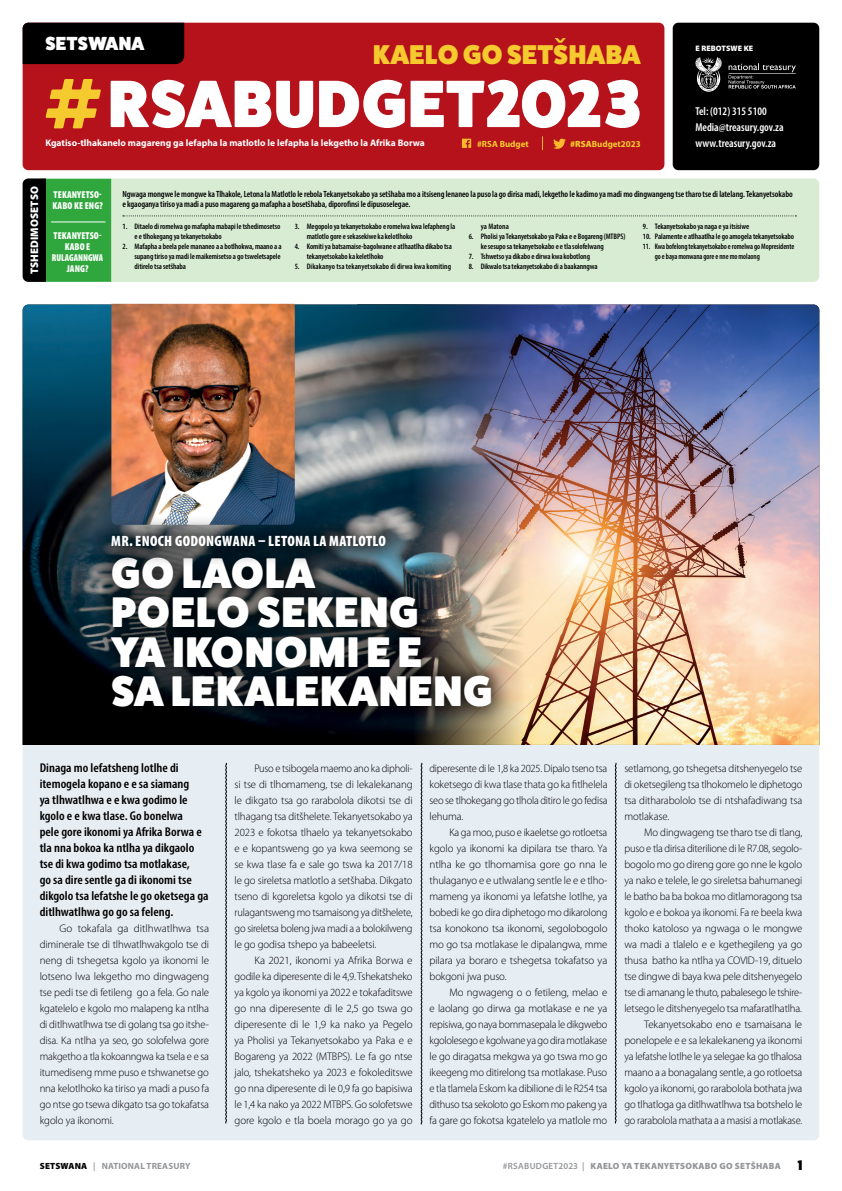
<style>
.page{position:relative;width:842px;height:1191px;background:#fff}
.page>*{position:absolute;margin:0;border:0;box-sizing:border-box;transform-origin:0 0}
.t1{font:800 67.1px "Fat Frank";letter-spacing:.02em;color:#fff}
.t2{font:800 43px/39px "Fat Frank";letter-spacing:.03em;color:#fff}
.t3{font:800 27.2px "Fat Frank";letter-spacing:.02em;color:#f4ca2f}
.t4{font:800 19px "Fat Frank";letter-spacing:.02em;color:#fff}
.t5{font:900 condensed 15px "Myriad Pro";letter-spacing:.02em;color:#fff}
.t6{font:600 condensed 12.7px/16px "Myriad Pro";color:#000;scale:1.08 1}
.t7{font:600 condensed 11.5px/16px "Myriad Pro";color:#fff}
.t8{font:300 11px/16px "Myriad Pro";letter-spacing:-.015em;color:#000;text-align:justify}
.t9{font:300 11px/16px "Myriad Pro";letter-spacing:-.015em;color:#000;text-align:justify;scale:.95 1}
.t10{font:900 11px "Myriad Pro";letter-spacing:.01em;color:#fff}
.t11{font:900 condensed 10px/11px "Myriad Pro";letter-spacing:.01em;color:#fff}
.t12{font:700 9.5px "Myriad Pro";color:#fff}
.t13{font:600 condensed 9px/10px "Myriad Pro";letter-spacing:-.01em;color:#000}
.t14{font:900 9px "Myriad Pro";letter-spacing:.03em;color:#939598}
.t15{font:700 9px "Myriad Pro";letter-spacing:.02em;color:#939598}
.t16{font:700 9px "Myriad Pro";color:#f4ca2f}
.t17{font:600 condensed 8px/10px "Myriad Pro";letter-spacing:-.01em;color:#000}
.t18{font:600 condensed 8px/10px "Myriad Pro";letter-spacing:-.01em;color:#000;scale:.93 1}
.t19{font:600 condensed 8px "Myriad Pro";letter-spacing:.01em;color:#000}
.t20{font:900 7.9px "Myriad Pro";letter-spacing:.01em;color:#fff}
.s1{font-weight:900}
.s2{font-stretch:normal}
.s3{font-weight:900;color:#000}
.s4{font-weight:600}
.s5{font-family:"Fat Frank";font-weight:800;font-size:14px;color:#000}
</style>
<div class="page">
<img style="left:616px;top:304px;width:203px;height:441px">
<img style="left:591px;top:304px;width:25px;height:441px">
<img style="left:23px;top:304px;width:568px;height:441px">
<div style="left:23px;top:745px;width:796px;height:395px;background:#e6edf3"></div>
<svg style="left:421px;top:762px;width:1px;height:362px"></svg>
<svg style="left:615px;top:762px;width:2px;height:361px"></svg>
<svg style="left:225px;top:762px;width:2px;height:361px"></svg>
<div style="left:23px;top:178px;width:796px;height:104px;background:#d8ecd4;border-radius:6px"></div>
<div style="left:46px;top:178px;width:65px;height:104px;background:#30a73d"></div>
<div style="left:23px;top:178px;width:23px;height:104px;background:#000"></div>
<hr style="left:51px;top:222px;width:54px;height:1px;background:#fff">
<svg style="left:123px;top:215px;width:673px;height:1px"></svg>
<div style="left:673px;top:23px;width:146px;height:147px;background:#000;border-radius:6px"></div>
<div style="left:23px;top:23px;width:641px;height:147px;background:#b5121b;border-radius:6px"></div>
<div style="left:23px;top:23px;width:161px;height:41px;background:#000"></div>
<svg style="left:729px;top:63px;width:67px;height:26px"></svg>
<svg style="left:695px;top:57px;width:27px;height:35px"></svg>
<svg style="left:45px;top:79px;width:56px;height:49px"></svg>
<svg style="left:462px;top:138px;width:9px;height:10px"></svg>
<svg style="left:542px;top:136px;width:1px;height:14px"></svg>
<svg style="left:553px;top:139px;width:13px;height:10px"></svg>
<div style="left:90px;top:537px;width:422px;height:190px;background:#000;opacity:.75"></div>
<svg style="left:554px;top:38px;width:12px;height:5px"></svg>
<img style="left:111px;top:304px;width:184px;height:210px">
<div style="left:91px;top:514px;width:316px;height:54px;background:#000;opacity:.75"></div>
<h3 class="t4" style="left:45px;top:33px;width:100px">SETSWANA</h3>
<h3 class="t3" style="left:373px;top:39px;width:269px">KAELO GO SETSHABA</h3>
<h1 class="t1" style="left:108px;top:66px;width:534px">RSABUDGET2023</h1>
<p class="t16" style="left:477px;top:138px;width:53px">#RSA Budget</p>
<p class="t16" style="left:570px;top:138px;width:72px"><span class="s1">#RSA</span>Budget2023</p>
<p class="t12" style="left:45px;top:137px;width:381px">Kgatiso-tlhakanelo magareng ga lefapha la matlotlo le lefapha la lekgetho la Afrika Borwa</p>
<p class="t20" style="left:695px;top:43px;width:59px">E REBOTSWE KE</p>
<p class="t7" style="left:695px;top:103px;width:90px">Tel: (012) 315 5100<br>Media@treasury.gov.za www.treasury.gov.za</p>
<p class="t10" style="left:28px;top:274px;width:89px;rotate:-90deg">TSHEDIMOSETSO</p>
<p class="t11" style="left:53px;top:189px;width:52px">TEKANYETSO-<br>KABO KE ENG?</p>
<p class="t11" style="left:52px;top:229px;width:53px;text-align:center">TEKANYETSO-<br>KABO E<br>RULAGANNGWA</p>
<p class="t11" style="left:67px;top:262px;width:23px">JANG?</p>
<p class="t13" style="left:123px;top:189px;width:672px">Ngwaga mongwe le mongwe ka Tlhakole, Letona la Matlotlo le rebola Tekanyetsokabo ya setšhaba mo a itsiseng lenaneo la puso la go dirisa madi, lekgetho le kadimo ya madi mo dingwangeng tse tharo tse di latelang. Tekanyetsokabo e kgaoganya tiriso ya madi a puso magareng ga mafapha a bosetšhaba, diporofinsi le dipusoselegae.</p>
<p class="t17" style="left:135px;top:221px;width:147px;text-indent:-12px">1. Ditaelo di romelwa go mafapha mabapi le tshedimosetso e e tlhokegang ya tekanyetsokabo</p>
<p class="t17" style="left:135px;top:241px;width:149px;text-align:justify;text-indent:-12px">2. Mafapha a beela pele mananeo a a botlhokwa, maano a a supang tiriso ya madi le maikemisetso a go tsweletsapele ditirelo tsa setšhaba</p>
<p class="t17" style="left:643px;top:221px;width:108px">9. Tekanyetsokabo ya naga e ya itsisiwe</p>
<p class="t17" style="left:643px;top:231px;width:153px">10. Palamente e atlhaatlha le go amogela tekanyetsokabo</p>
<p class="t18" style="left:655px;top:241px;width:151px;text-indent:-12px">11. Kwa bofelong tekanyetsokabo e romelwa go Mopresidente go e baya monwana gore e nne mo molaong</p>
<p class="t17" style="left:307px;top:221px;width:150px;text-indent:-12px">3. Megopolo ya tekanyetsokabo e romelwa kwa lefapheng la matlotlo gore e sekasekiwe ka kelotlhoko</p>
<p class="t17" style="left:307px;top:241px;width:147px;text-indent:-12px">4. Komiti ya batsamaise-bagolwane e atlhaatlha dikabo tsa tekanyetsokabo ka keletlhoko</p>
<p class="t19" style="left:295px;top:262px;width:158px">5. Dikakanyo tsa tekanyetsokabo di dirwa kwa komiting</p>
<p class="t17" style="left:481px;top:221px;width:30px">ya Matona</p>
<p class="t17" style="left:481px;top:231px;width:146px;text-indent:-12px">6. Pholisi ya Tekanyetsokabo ya Paka e e Bogareng (MTBPS) ke sesupo sa tekanyetsokabo e e tla solofelwang</p>
<p class="t17" style="left:469px;top:251px;width:123px">7. Tshwetso ya dikabo e dirwa kwa kobotlong</p>
<p class="t17" style="left:469px;top:261px;width:130px">8. Dikwalo tsa tekanyetsokabo di a baakanngwa</p>
<h3 class="t5" style="left:111px;top:532px;width:276px">MR. ENOCH GODONGWANA <span class="s2">–</span> LETONA LA MATLOTLO</h3>
<h2 class="t2" style="left:111px;top:554px;width:382px">GO LAOLA<br>POELO SEKENG<br>YA IKONOMI E E<br>SA LEKALEKANENG</h2>
<p class="t6" style="left:40px;top:760px;width:158px">Dinaga mo lefatsheng lotlhe di itemogela kopano e e sa siamang<br>ya tlhwatlhwa e e kwa godimo le kgolo e e kwa tlase. Go bonelwa<br>pele gore ikonomi ya Afrika Borwa e tla nna bokoa ka ntlha ya dikgaolo tse di kwa godimo tsa motlakase,<br>go sa dire sentle ga di ikonomi tse dikgolo tsa lefatshe le go oketsega ga ditlhwatlhwa go go sa feleng.</p>
<p class="t8" style="left:40px;top:921px;width:171px;text-indent:20px">Go tokafala ga ditlhwatlhwa tsa diminerale tse di tlhwatlhwakgolo tse di neng di tshegetsa kgolo ya ikonomi le lotseno lwa lekgetho mo dingwageng tse pedi tse di fetileng go a fela. Go nale kgatelelo e kgolo mo malapeng ka ntlha di ditlhwatlhwa tse di golang tsa go itshe&shy;disa. Ka ntlha ya seo, go solofelwa gore makgetho a tla kokoanngwa ka tsela e e sa itumediseng mme puso e tshwanetse go nna kelotlhoko ka tiriso ya madi a puso fa go ntse go tsewa dikgato tsa go tokafatsa kgolo ya ikonomi.</p>
<p class="t9" style="left:235px;top:761px;width:189px;text-indent:20px">Puso e tsibogela maemo ano ka dipholi&shy;si tse di tlhomameng, tse di lekalekanang le dikgato tsa go rarabolola dikotsi tse di tlhagang tsa ditšhelete. Tekanyetsokabo ya 2023 e fokotsa tlhaelo ya tekanyetsokabo e e kopantsweng go ya kwa seemong se se kwa tlase fa e sale go tswa ka 2017/18 le go sireletsa matlotlo a setšhaba. Dikgato tseno di kgoreletsa kgolo ya dikotsi tse di rulagantsweng mo tsamaisong ya ditšhelete, go sireletsa boleng jwa madi a a bolokilweng le go godisa tshepo ya babeeletsi.</p>
<p class="t8" style="left:235px;top:953px;width:180px;text-indent:20px">Ka 2021, ikonomi ya Afrika Borwa e godile ka diperesente di le 4,9. Tshekatsheko ya kgolo ya ikonomi ya 2022 e tokafaditswe go nna diperesente di le 2,5 go tswa go diperesente di le 1,9 ka nako ya Pegelo ya Pholisi ya Tekanyetsokabo ya Paka e e Bogareng ya 2022 (MTBPS). Le fa go ntse jalo, tshekatsheko ya 2023 e fokoleditswe go nna diperesente di le 0,9 fa go bapisiwa le 1,4 ka nako ya 2022 MTBPS. Go solofetswe gore kgolo e tla boela morago go ya go</p>
<p class="t9" style="left:429px;top:761px;width:189px">diperesente di le 1,8 ka 2025. Dipalo tseno tsa koketsego di kwa tlase thata go ka fitlhelela seo se tlhokegang go tlhola ditiro le go fedisa lehuma.</p>
<p class="t9" style="left:429px;top:825px;width:189px;text-indent:20px">Ka ga moo, puso e ikaeletse go rotloetsa kgolo ya ikonomi ka dipilara tse tharo. Ya ntlha ke go tlhomamisa gore go nna le thulaganyo e e utlwalang sentle le e e tlho&shy;mameng ya ikonomi ya lefatshe lotlhe, ya bobedi ke go dira diphetogo mo dikarolong tsa konokono tsa ikonomi, segolobogolo mo go tsa motlakase le dipalangwa, mme pilara ya boraro e tshegetsa tokafatso ya bokgoni jwa puso.</p>
<p class="t8" style="left:429px;top:985px;width:179px;text-indent:20px">Mo ngwageng o o fetileng, melao e e laolang go dirwa ga motlakase e ne ya repisiwa, go naya bommasepala le dikgwebo kgololesego e kgolwane ya go dira motlakase le go diragatsa mekgwa ya go tswa mo go ikeegeng mo ditirelong tsa motlakase. Puso e tla tlamela Eskom ka dibilione di le R254 tsa dithuso tsa sekoloto go Eskom mo pakeng ya fa gare go fokotsa kgatelelo ya matlole mo</p>
<p class="t8" style="left:624px;top:761px;width:179px">setlamong, go tshegetsa ditshenyegelo tse di oketsegileng tsa tlhokomelo le diphetogo tsa ditharabololo tse di ntshafadiwang tsa motlakase.</p>
<p class="t8" style="left:624px;top:825px;width:179px;text-align:right">Mo dingwageng tse tharo tse di tlang, puso e tla dirisa diterilione di le R7.08, segolo&shy;bogolo mo go direng gore go nne le kgolo ya nako e telele, le go sireletsa bahumanegi le batho ba ba bokoa mo ditlamoragong tsa kgolo e e bokoa ya ikonomi. Fa re beela kwa thoko katoloso ya ngwaga o le mongwe wa madi a tlalelo e e kgethegileng ya go thusa batho ka ntlha ya COVID-19, dituelo tse dingwe di baya kwa pele ditshenyegelo tse di amanang le thuto, pabalesego le tshire&shy;letsego le ditshenyegelo tsa mafaratlhatlha.<br>Tekanyetsokabo eno e tsamaisana le ponelopele e e sa lekalekaneng ya ikonomi ya lefatshe lotlhe le ya selegae ka go tlhalosa maano a a bonagalang sentle, a go rotloetsa kgolo ya ikonomi, go rarabolola bothata jwa go tlhatloga ga ditlhwatlhwa tsa botshelo le go rarabolola mathata a a masisi a motlakase.</p>
<p class="t15" style="left:40px;top:1160px;width:152px"><span class="s3">SETSWANA</span> <span class="s4">|</span> NATIONAL TREASURY</p>
<p class="t14" style="left:503px;top:1161px;width:301px"><span class="s4">#RSABUDGET2023 |</span> KAELO YA TEKANYETSOKABO GO SETŠHABA <span class="s5">1</span></p>
</div>
